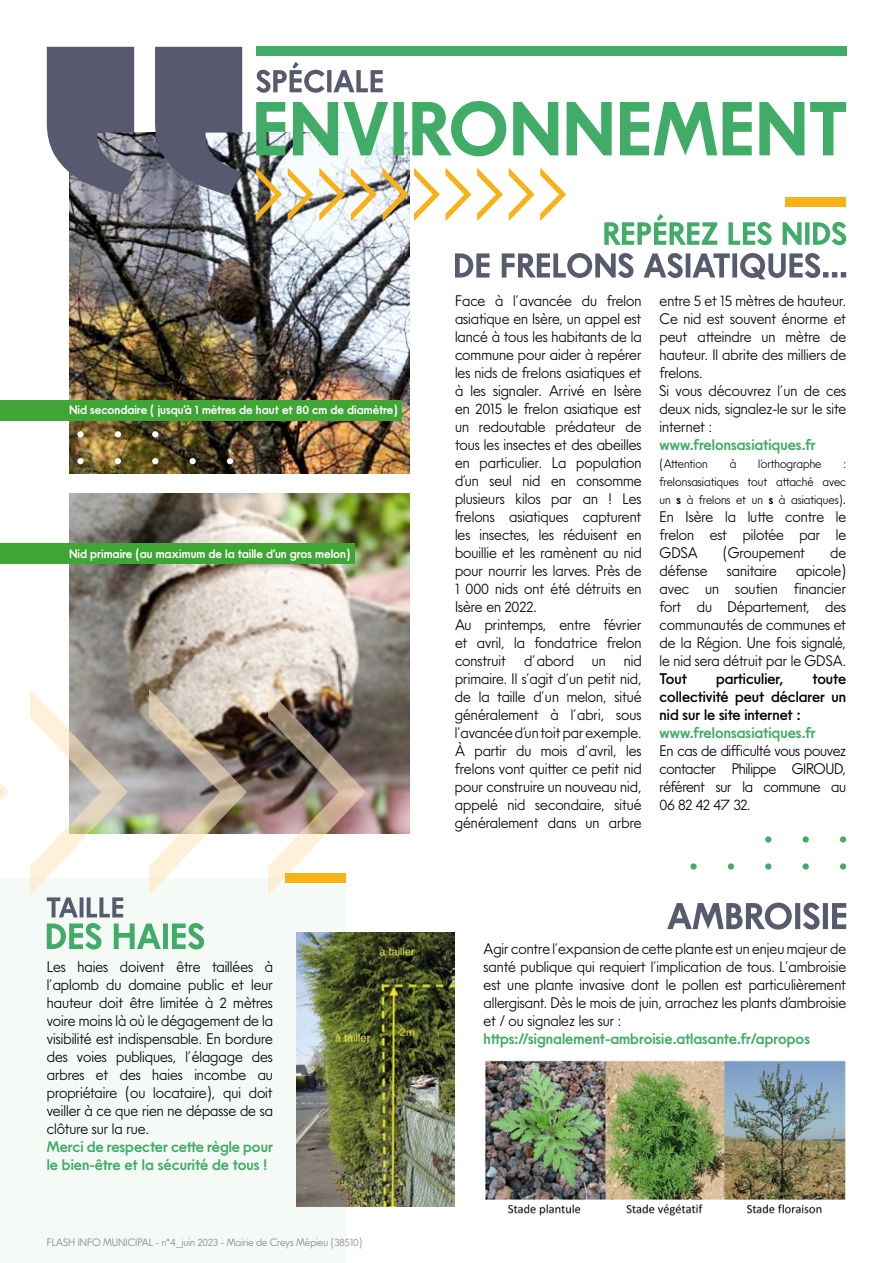
<style>
.page{position:relative;width:893px;height:1263px;background:#fff}
.page>*{position:absolute;margin:0;border:0;box-sizing:border-box;transform-origin:0 0}
.t1{font:200 15px/18px "JT Energy";color:#000;text-align:justify}
.t2{font:700 15px/18px "JT Energy";color:#41ac67}
.t3{font:600 15px/18px "JT Energy";color:#000;text-align:justify}
.t4{font:700 12px "JT Energy";color:#fff}
.t5{font:200 12px/18px "JT Energy";color:#000;text-align:justify}
.t6{font:200 10.5px "JT Energy";color:#878787}
.s1{font-weight:700}
.s2{font-size:15px}
</style>
<div class="page">
<div style="left:0;top:878px;width:346px;height:385px;background:#f5faf6"></div>
<img style="left:69px;top:133px;width:340px;height:340px">
<img style="left:69px;top:493px;width:340px;height:340px">
<div style="left:256px;top:47px;width:590px;height:9px;background:#41ac67"></div>
<svg style="left:227px;top:458px;width:6px;height:6px"></svg>
<svg style="left:190px;top:458px;width:6px;height:6px"></svg>
<svg style="left:152px;top:458px;width:6px;height:6px"></svg>
<svg style="left:115px;top:458px;width:6px;height:6px"></svg>
<div style="left:77px;top:458px;width:7px;height:6px;background:#fff;border-radius:50%"></div>
<svg style="left:152px;top:431px;width:6px;height:6px"></svg>
<svg style="left:115px;top:431px;width:6px;height:6px"></svg>
<div style="left:77px;top:431px;width:7px;height:6px;background:#fff;border-radius:50%"></div>
<svg style="left:256px;top:101px;width:590px;height:55px"></svg>
<svg style="left:667px;top:902px;width:179px;height:27px"></svg>
<svg style="left:256px;top:62px;width:127px;height:31px"></svg>
<svg style="left:509px;top:168px;width:57px;height:53px"></svg>
<svg style="left:477px;top:168px;width:26px;height:53px"></svg>
<svg style="left:446px;top:168px;width:25px;height:53px"></svg>
<svg style="left:414px;top:168px;width:26px;height:53px"></svg>
<svg style="left:351px;top:168px;width:57px;height:53px"></svg>
<svg style="left:288px;top:168px;width:57px;height:53px"></svg>
<svg style="left:256px;top:168px;width:26px;height:53px"></svg>
<svg style="left:47px;top:47px;width:195px;height:149px;background:#6e6f80"></svg>
<img style="left:297px;top:933px;width:157px;height:273px">
<img style="left:485px;top:1060px;width:361px;height:156px">
<svg style="left:47px;top:923px;width:157px;height:26px"></svg>
<img style="left:268px;top:689px;width:98px;height:206px">
<img style="left:149px;top:689px;width:98px;height:206px">
<svg style="left:30px;top:689px;width:98px;height:228px"></svg>
<svg style="left:0;top:783px;width:8px;height:18px"></svg>
<div style="left:285px;top:873px;width:61px;height:9px;background:#f6b216"></div>
<svg style="left:690px;top:863px;width:7px;height:7px"></svg>
<div style="left:728px;top:863px;width:6px;height:7px;background:#41ac67;border-radius:50%"></div>
<div style="left:765px;top:863px;width:6px;height:7px;background:#41ac67;border-radius:50%"></div>
<div style="left:803px;top:863px;width:6px;height:7px;background:#41ac67;border-radius:50%"></div>
<div style="left:840px;top:863px;width:6px;height:7px;background:#41ac67;border-radius:50%"></div>
<div style="left:765px;top:836px;width:6px;height:7px;background:#41ac67;border-radius:50%"></div>
<div style="left:803px;top:836px;width:6px;height:7px;background:#41ac67;border-radius:50%"></div>
<div style="left:840px;top:836px;width:6px;height:7px;background:#41ac67;border-radius:50%"></div>
<div style="left:785px;top:197px;width:61px;height:9px;background:#f6b216"></div>
<svg style="left:455px;top:253px;width:391px;height:26px"></svg>
<svg style="left:604px;top:214px;width:242px;height:31px"></svg>
<div style="left:0;top:400px;width:401px;height:20px;background:#3fa535"></div>
<div style="left:0;top:543px;width:354px;height:20px;background:#3fa535"></div>
<p class="t4" style="left:69px;top:400px;width:330px">Nid secondaire ( jusqu’à 1 mètres de haut et 80 cm de diamètre)</p>
<p class="t4" style="left:69px;top:544px;width:283px">Nid primaire (au maximum de la taille d’un gros melon)</p>
<p class="t1" style="left:47px;top:958px;width:228px">Les haies doivent être taillées à l’aplomb du domaine public et leur hauteur doit être limitée à 2 mètres voire moins là où le dégagement de la visibilité est indispensable. En bordure des voies publiques, l’élagage des arbres et des haies incombe au propriétaire (ou locataire), qui doit veiller à ce que rien ne dépasse de sa clôture sur la rue.</p>
<p class="t2" style="left:47px;top:1137px;width:228px">Merci de respecter cette règle pour le bien-être et la sécurité de tous !</p>
<p class="t6" style="left:47px;top:1234px;width:317px">FLASH INFO MUNICIPAL - n°4_juin 2023 - Mairie de Creys Mépieu (38510)</p>
<p class="t1" style="left:455px;top:292px;width:188px;text-align:left">Face à l’avancée du frelon asiatique en Isère, un appel est lancé à tous les habitants de la commune pour aider à repérer les nids de frelons asiatiques et à les signaler. Arrivé en Isère en 2015 le frelon asiatique est un redoutable prédateur de tous les insectes et des abeilles en particulier. La population d’un seul nid en consomme plusieurs kilos par an ! Les frelons asiatiques capturent les insectes, les réduisent en bouillie et les ramènent au nid pour nourrir les larves. Près de<br>1 000 nids ont été détruits en<br>Isère en 2022.<br>Au printemps, entre février et avril, la fondatrice frelon construit d’abord un nid primaire. Il s’agit d’un petit nid, de la taille d’un melon, situé généralement à l’abri, sous l’avancée d’un toit par exemple.<br>À partir du mois d’avril, les frelons vont quitter ce petit nid pour construire un nouveau nid, appelé nid secondaire, situé généralement dans un arbre</p>
<p class="t1" style="left:660px;top:292px;width:188px;text-align:left">entre 5 et 15 mètres de hauteur.<br>Ce nid est souvent énorme et peut atteindre un mètre de hauteur. Il abrite des milliers de frelons.<br>Si vous découvrez l’un de ces deux nids, signalez-le sur le site internet :</p>
<p class="t2" style="left:660px;top:435px;width:158px">www.frelonsasiatiques.fr</p>
<p class="t5" style="left:660px;top:455px;width:50px">(Attention</p>
<p class="t5" style="left:730px;top:455px;width:8px">à</p>
<p class="t5" style="left:758px;top:455px;width:65px">l’orthographe</p>
<p class="t5" style="left:660px;top:455px;width:188px;text-indent:184px">: frelonsasiatiques tout attaché avec un <span class="s1">s</span> à frelons et un <span class="s1">s</span> à asiatiques)<span class="s2">.</span></p>
<p class="t1" style="left:660px;top:508px;width:188px">En Isère la lutte contre le frelon est pilotée par le GDSA</p>
<p class="t1" style="left:723px;top:544px;width:84px">(Groupement</p>
<p class="t1" style="left:830px;top:544px;width:17px">de</p>
<p class="t1" style="left:660px;top:562px;width:188px;text-indent:136px">apicole) avec un soutien financier fort du Département, des communautés de communes et de la Région. Une fois signalé, le nid sera détruit par le GDSA.</p>
<p class="t3" style="left:660px;top:670px;width:29px">Tout</p>
<p class="t3" style="left:716px;top:670px;width:69px">particulier,</p>
<p class="t1" style="left:660px;top:562px;width:49px">défense</p>
<p class="t1" style="left:727px;top:562px;width:51px">sanitaire</p>
<p class="t3" style="left:660px;top:670px;width:188px;text-indent:153px">toute collectivité peut déclarer un nid sur le site internet :</p>
<p class="t2" style="left:660px;top:723px;width:158px">www.frelonsasiatiques.fr</p>
<p class="t1" style="left:660px;top:742px;width:188px">En cas de difficulté vous pouvez contacter Philippe GIROUD, référent sur la commune au 06 82 42 47 32.</p>
<p class="t1" style="left:484px;top:940px;width:364px">Agir contre l’expansion de cette plante est un enjeu majeur de santé publique qui requiert l’implication de tous. L’ambroisie est une plante invasive dont le pollen est particulièrement allergisant. Dès le mois de juin, arrachez les plants d’ambroisie et / ou signalez les sur :</p>
<p class="t2" style="left:484px;top:1029px;width:328px">https://signalement-ambroisie.atlasante.fr/apropos</p>
</div>
